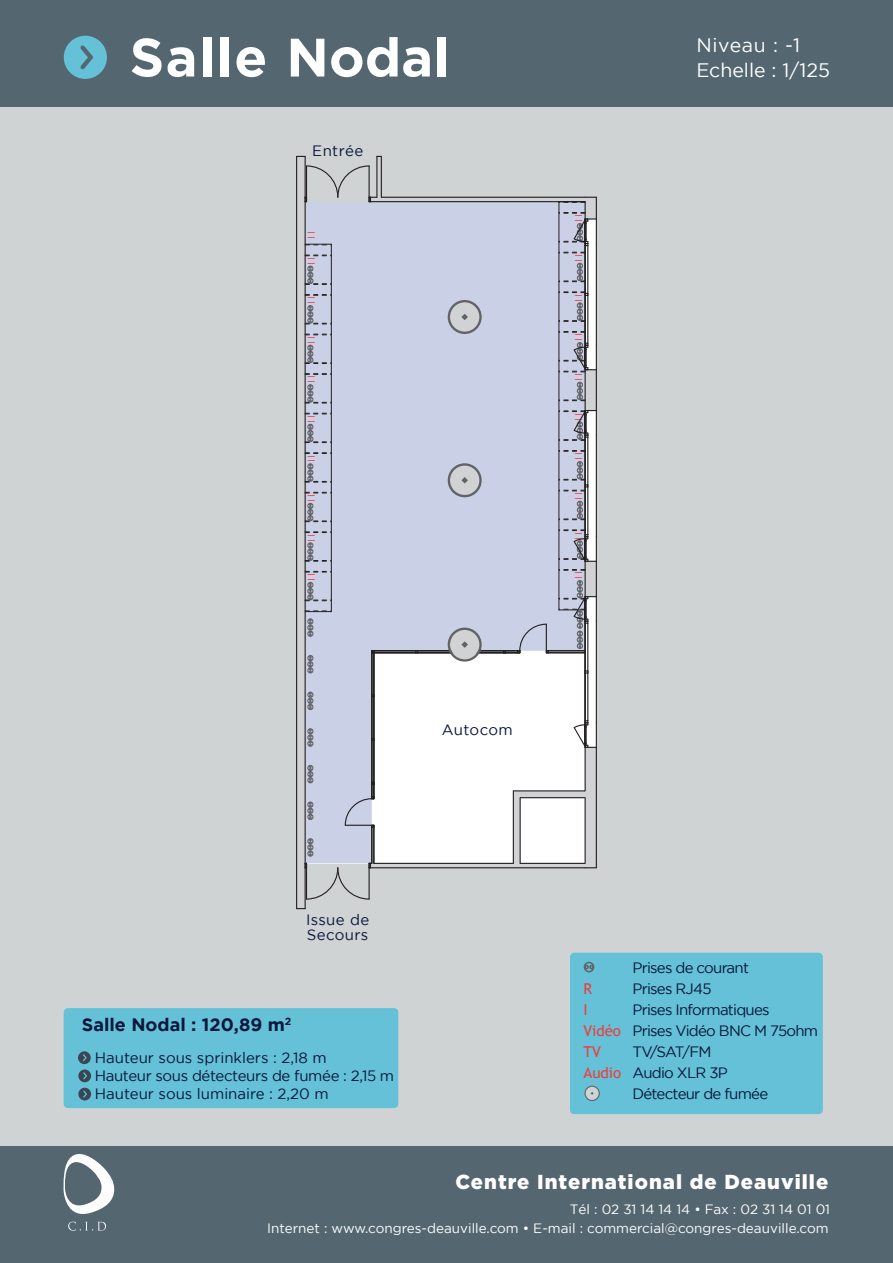
<style>
.page{position:relative;width:893px;height:1263px;background:#d0d3d3}
.page>*{position:absolute;margin:0;border:0;box-sizing:border-box;transform-origin:0 0}
.t1{font:700 54px "Gotham";letter-spacing:.015em;color:#fff}
.t2{font:900 20.25px "Gotham";letter-spacing:.05em;color:#fff}
.t3{font:19.5px "Gotham";color:#fff}
.t4{font:700 18px "Gotham";color:#09173c}
.t5{font:15px/21px "Gotham";letter-spacing:-.05em;color:#09173c}
.t6{font:15px/18px "Gotham";color:#09173c}
.t7{font:15px/15px "Gotham";letter-spacing:.025em;color:#09173c}
.t8{font:15px/21px "Trebuchet MS";color:#ee3d3c}
.t9{font:15px "Gotham";letter-spacing:.02em;color:#09173c}
.t10{font:15px "Gotham";letter-spacing:-.025em;color:#09173c}
.t11{font:13.5px/19.5px "Gotham";color:#fff;text-align:right}
.t12{font:10.05px "Gotham";letter-spacing:.2em;color:#ee3d3c}
</style>
<div class="page">
<div style="left:0;top:0;width:893px;height:106px;background:#546770"></div>
<div style="left:0;top:1146px;width:893px;height:117px;background:#546770"></div>
<svg style="left:63px;top:1154px;width:52px;height:77px"></svg>
<svg style="left:306px;top:202px;width:279px;height:661px;background:#d5dbeb"></svg>
<hr style="left:546px;top:651px;width:39px;height:2px;background:#d1d2d4">
<hr style="left:372px;top:825px;width:2px;height:38px;background:#d1d2d4">
<hr style="left:513px;top:790px;width:72px;height:1px;background:#231f20">
<hr style="left:369px;top:867px;width:216px;height:1px;background:#231f20">
<hr style="left:374px;top:863px;width:139px;height:1px;background:#231f20">
<hr style="left:381px;top:197px;width:204px;height:1px;background:#231f20">
<hr style="left:369px;top:201px;width:216px;height:1px;background:#231f20">
<hr style="left:296px;top:156px;width:1px;height:753px;background:#231f20">
<hr style="left:305px;top:868px;width:1px;height:41px;background:#231f20">
<hr style="left:305px;top:202px;width:1px;height:661px;background:#231f20">
<hr style="left:305px;top:156px;width:1px;height:41px;background:#231f20">
<hr style="left:596px;top:747px;width:1px;height:121px;background:#231f20">
<hr style="left:596px;top:561px;width:1px;height:36px;background:#231f20">
<hr style="left:596px;top:370px;width:1px;height:40px;background:#231f20">
<hr style="left:585px;top:370px;width:1px;height:40px;background:#231f20">
<hr style="left:585px;top:561px;width:1px;height:36px;background:#231f20">
<hr style="left:585px;top:747px;width:1px;height:44px;background:#231f20">
<svg style="left:513px;top:791px;width:83px;height:77px"></svg>
<hr style="left:596px;top:243px;width:1px;height:102px;background:#231f20">
<hr style="left:596px;top:435px;width:1px;height:102px;background:#231f20">
<hr style="left:596px;top:621px;width:1px;height:102px;background:#231f20">
<svg style="left:377px;top:157px;width:4px;height:40px"></svg>
<hr style="left:381px;top:156px;width:1px;height:41px;background:#231f20">
<hr style="left:376px;top:156px;width:1px;height:41px;background:#231f20">
<svg style="left:306px;top:244px;width:25px;height:1px"></svg>
<svg style="left:306px;top:255px;width:25px;height:1px"></svg>
<svg style="left:306px;top:294px;width:25px;height:2px"></svg>
<svg style="left:306px;top:334px;width:25px;height:1px"></svg>
<svg style="left:306px;top:373px;width:25px;height:2px"></svg>
<svg style="left:306px;top:413px;width:25px;height:1px"></svg>
<svg style="left:305px;top:452px;width:26px;height:2px"></svg>
<svg style="left:305px;top:492px;width:26px;height:2px"></svg>
<svg style="left:305px;top:531px;width:26px;height:2px"></svg>
<svg style="left:305px;top:571px;width:26px;height:2px"></svg>
<svg style="left:305px;top:610px;width:26px;height:2px"></svg>
<hr style="left:331px;top:244px;width:1px;height:368px;background:#231f20">
<svg style="left:560px;top:252px;width:25px;height:1px"></svg>
<svg style="left:560px;top:331px;width:25px;height:2px"></svg>
<svg style="left:560px;top:450px;width:25px;height:2px"></svg>
<svg style="left:560px;top:569px;width:25px;height:2px"></svg>
<hr style="left:559px;top:202px;width:1px;height:408px;background:#231f20">
<div style="left:307px;top:850px;width:6px;height:7px;border:1px solid #636366;border-radius:50%"></div>
<svg style="left:307px;top:838px;width:6px;height:18px"></svg>
<div style="left:307px;top:801px;width:6px;height:7px;border:1px solid #636366;border-radius:50%"></div>
<svg style="left:307px;top:802px;width:6px;height:18px"></svg>
<svg style="left:307px;top:765px;width:6px;height:18px"></svg>
<div style="left:307px;top:740px;width:6px;height:7px;border:1px solid #636366;border-radius:50%"></div>
<svg style="left:307px;top:728px;width:6px;height:18px"></svg>
<svg style="left:307px;top:692px;width:6px;height:18px"></svg>
<svg style="left:307px;top:655px;width:6px;height:18px"></svg>
<div style="left:307px;top:618px;width:6px;height:7px;border:1px solid #636366;border-radius:50%"></div>
<svg style="left:307px;top:619px;width:6px;height:18px"></svg>
<svg style="left:559px;top:501px;width:26px;height:19px"></svg>
<svg style="left:559px;top:382px;width:26px;height:19px"></svg>
<div style="left:577px;top:302px;width:6px;height:7px;border:1px solid #636366;border-radius:50%"></div>
<svg style="left:559px;top:303px;width:26px;height:19px"></svg>
<svg style="left:559px;top:263px;width:26px;height:19px"></svg>
<svg style="left:305px;top:266px;width:26px;height:19px"></svg>
<svg style="left:305px;top:305px;width:26px;height:20px"></svg>
<svg style="left:305px;top:345px;width:26px;height:19px"></svg>
<svg style="left:305px;top:384px;width:26px;height:20px"></svg>
<svg style="left:305px;top:424px;width:26px;height:19px"></svg>
<svg style="left:305px;top:463px;width:26px;height:20px"></svg>
<svg style="left:305px;top:503px;width:26px;height:19px"></svg>
<div style="left:307px;top:542px;width:6px;height:7px;border:1px solid #636366;border-radius:50%"></div>
<svg style="left:305px;top:543px;width:26px;height:19px"></svg>
<svg style="left:305px;top:582px;width:26px;height:19px"></svg>
<hr style="left:547px;top:650px;width:38px;height:1px;background:#231f20">
<hr style="left:547px;top:652px;width:38px;height:1px;background:#231f20">
<hr style="left:374px;top:652px;width:129px;height:1px;background:#231f20">
<hr style="left:374px;top:650px;width:129px;height:1px;background:#231f20">
<svg style="left:503px;top:623px;width:46px;height:30px"></svg>
<hr style="left:371px;top:825px;width:1px;height:38px;background:#231f20">
<hr style="left:373px;top:825px;width:1px;height:38px;background:#231f20">
<hr style="left:373px;top:653px;width:1px;height:129px;background:#231f20">
<hr style="left:371px;top:653px;width:1px;height:129px;background:#231f20">
<svg style="left:344px;top:782px;width:30px;height:46px"></svg>
<svg style="left:305px;top:863px;width:67px;height:37px"></svg>
<svg style="left:305px;top:165px;width:72px;height:37px"></svg>
<svg style="left:559px;top:291px;width:28px;height:5px"></svg>
<hr style="left:585px;top:246px;width:1px;height:97px;background:#231f20">
<hr style="left:587px;top:246px;width:1px;height:97px;background:#231f20">
<svg style="left:559px;top:197px;width:38px;height:49px"></svg>
<svg style="left:559px;top:342px;width:38px;height:30px"></svg>
<svg style="left:559px;top:461px;width:28px;height:30px"></svg>
<svg style="left:559px;top:410px;width:38px;height:31px"></svg>
<hr style="left:585px;top:437px;width:1px;height:98px;background:#231f20">
<hr style="left:587px;top:437px;width:1px;height:98px;background:#231f20">
<svg style="left:559px;top:529px;width:38px;height:33px"></svg>
<svg style="left:559px;top:580px;width:38px;height:69px;background:#b5b9c5"></svg>
<hr style="left:585px;top:623px;width:1px;height:98px;background:#231f20">
<hr style="left:587px;top:623px;width:1px;height:98px;background:#231f20">
<svg style="left:573px;top:720px;width:24px;height:28px"></svg>
<svg style="left:448px;top:300px;width:34px;height:34px"></svg>
<svg style="left:448px;top:463px;width:34px;height:34px"></svg>
<svg style="left:448px;top:628px;width:34px;height:34px"></svg>
<svg style="left:64px;top:36px;width:43px;height:43px"></svg>
<div style="left:64px;top:1008px;width:334px;height:100px;background:#64c1d7;border-radius:4px"></div>
<div style="left:570px;top:953px;width:253px;height:161px;background:#64c1d7;border-radius:4px"></div>
<svg style="left:587px;top:965px;width:4px;height:4px"></svg>
<div style="left:584px;top:962px;width:10px;height:10px;border:2px solid #636366;border-radius:50%"></div>
<svg style="left:584px;top:1086px;width:16px;height:15px"></svg>
<svg style="left:78px;top:1051px;width:13px;height:31px"></svg>
<svg style="left:78px;top:1088px;width:13px;height:12px"></svg>
<h1 class="t1" style="left:130px;top:26px;width:321px">Salle Nodal</h1>
<p class="t10" style="left:312px;top:143px;width:53px">Entrée</p>
<p class="t12" style="left:306px;top:239px;width:9px;rotate:-90deg">II</p>
<p class="t12" style="left:306px;top:265px;width:9px;rotate:-90deg">II</p>
<p class="t12" style="left:306px;top:304px;width:9px;rotate:-90deg">II</p>
<p class="t12" style="left:306px;top:344px;width:9px;rotate:-90deg">II</p>
<p class="t12" style="left:306px;top:383px;width:9px;rotate:-90deg">II</p>
<p class="t12" style="left:306px;top:423px;width:9px;rotate:-90deg">II</p>
<p class="t12" style="left:306px;top:462px;width:9px;rotate:-90deg">II</p>
<p class="t12" style="left:306px;top:502px;width:9px;rotate:-90deg">II</p>
<p class="t12" style="left:306px;top:541px;width:9px;rotate:-90deg">II</p>
<p class="t12" style="left:306px;top:581px;width:9px;rotate:-90deg">II</p>
<p class="t9" style="left:442px;top:721px;width:73px">Autocom</p>
<p class="t12" style="left:573px;top:222px;width:9px;rotate:-90deg">II</p>
<p class="t12" style="left:573px;top:262px;width:9px;rotate:-90deg">II</p>
<p class="t12" style="left:573px;top:302px;width:9px;rotate:-90deg">II</p>
<p class="t12" style="left:573px;top:341px;width:9px;rotate:-90deg">II</p>
<p class="t12" style="left:573px;top:381px;width:9px;rotate:-90deg">II</p>
<p class="t12" style="left:573px;top:421px;width:9px;rotate:-90deg">II</p>
<p class="t12" style="left:573px;top:460px;width:9px;rotate:-90deg">II</p>
<p class="t12" style="left:573px;top:500px;width:9px;rotate:-90deg">II</p>
<p class="t12" style="left:573px;top:539px;width:9px;rotate:-90deg">II</p>
<p class="t12" style="left:573px;top:579px;width:9px;rotate:-90deg">II</p>
<h3 class="t3" style="left:696px;top:34px;width:105px">Niveau : -1</h3>
<h3 class="t3" style="left:696px;top:59px;width:135px">Echelle : 1/125</h3>
<p class="t7" style="left:306px;top:912px;width:65px">Issue de<br>Secours</p>
<h3 class="t4" style="left:82px;top:1014px;width:211px">Salle Nodal : 120,89 m<sup>2</sup></h3>
<p class="t6" style="left:95px;top:1048px;width:301px">Hauteur sous sprinklers : 2,18 m<br>Hauteur sous détecteurs de fumée : 2,15 m<br>Hauteur sous luminaire : 2,20 m</p>
<p class="t8" style="left:583px;top:978px;width:39px">R<br>I<br>Vidéo<br>TV<br>Audio</p>
<p class="t5" style="left:632px;top:957px;width:187px">Prises de courant<br>Prises RJ45<br>Prises Informatiques<br>Prises Vidéo BNC M 75ohm<br>TV/SAT/FM<br>Audio XLR 3P<br>Détecteur de fumée</p>
<h2 class="t2" style="left:455px;top:1170px;width:374px">Centre International de Deauville</h2>
<p class="t11" style="left:267px;top:1199px;width:564px">Tél : 02 31 14 14 14 • Fax : 02 31 14 01 01<br>Internet : www.congres-deauville.com • E-mail : commercial@congres-deauville.com</p>
</div>
